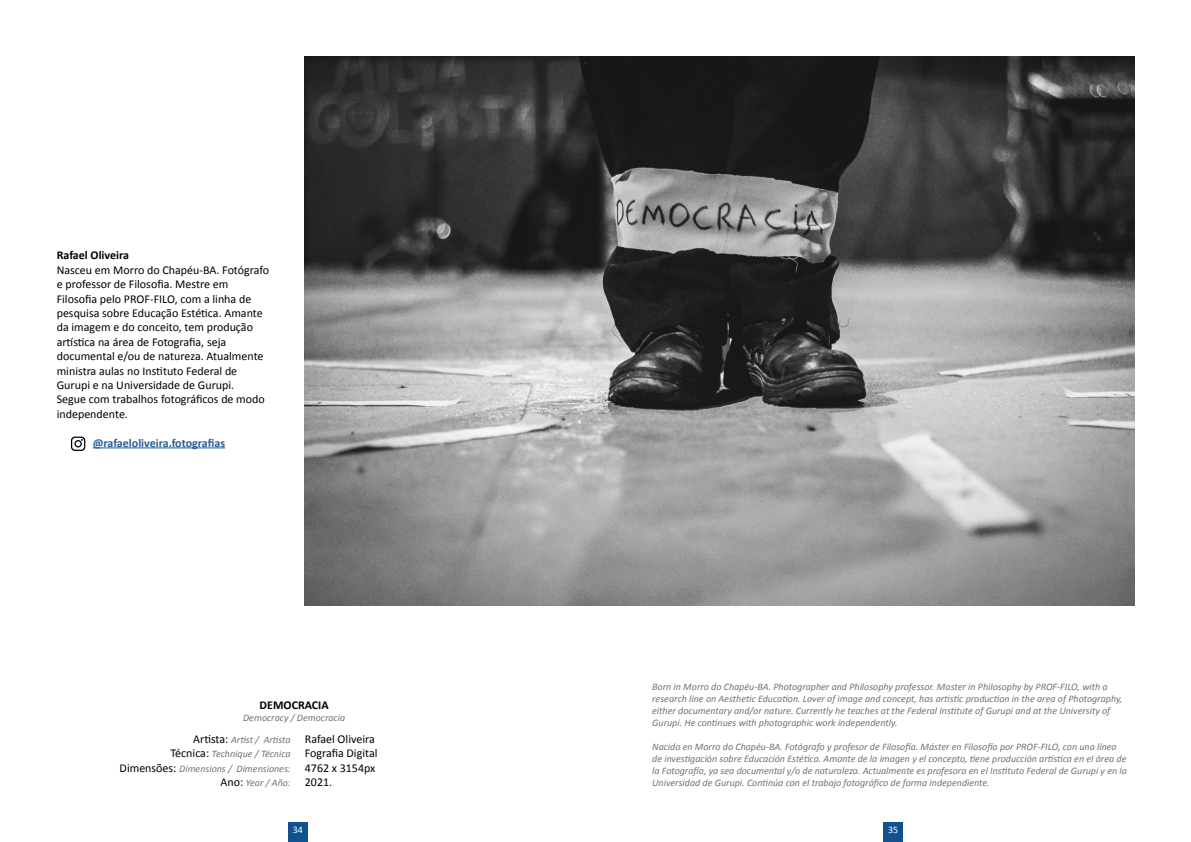
<style>
.page{position:relative;width:1191px;height:842px;background:#fff}
.page>*{position:absolute;margin:0;border:0;box-sizing:border-box;transform-origin:0 0}
.t1{font:12px/14.4px "Calibri";color:#000}
.t2{font:700 12px "Calibri";color:#235d9c}
.t3{font:700 12px "Calibri";color:#000}
.t4{font:italic 10px/12px "Calibri";color:#727277}
.t5{font:10px "Calibri";color:#fff}
.s1{font-style:normal;font-size:12px;color:#000}
</style>
<div class="page">
<hr style="left:93px;top:447px;width:132px;height:1px;background:#235d9c">
<svg style="left:71px;top:437px;width:14px;height:14px"></svg>
<img style="left:305px;top:57px;width:829px;height:549px">
<div style="left:288px;top:823px;width:19px;height:19px;background:#115190"></div>
<div style="left:883px;top:823px;width:20px;height:19px;background:#115190"></div>
<p class="t3" style="left:57px;top:248px;width:74px">Rafael Oliveira</p>
<p class="t1" style="left:57px;top:263px;width:214px">Nasceu em Morro do Chapéu-BA. Fotógrafo e professor de Filosofia. Mestre em Filosofia pelo PROF-FILO, com a linha de pesquisa sobre Educação Estética. Amante da imagem e do conceito, tem produção artística na área de Fotografia, seja documental e/ou de natureza. Atualmente ministra aulas no Instituto Federal de Gurupi e na Universidade de Gurupi.<br>Segue com trabalhos fotográficos de modo independente.</p>
<p class="t2" style="left:93px;top:435px;width:134px">@rafaeloliveira.fotografias</p>
<p class="t3" style="left:260px;top:698px;width:71px">DEMOCRACIA</p>
<p class="t4" style="left:243px;top:711px;width:104px">Democracy / Democracia</p>
<p class="t4" style="left:120px;top:732px;width:172px;line-height:14.4px;text-align:right"><span class="s1">Artista:</span> Artist / Artista<br><span class="s1">Técnica:</span> Technique / Técnica<br><span class="s1">Dimensões:</span> Dimensions / Dimensiones:<br><span class="s1">Ano:</span> Year / Año:</p>
<p class="t1" style="left:305px;top:732px;width:74px">Rafael Oliveira<br>Fografia Digital<br>4762 x 3154px<br>2021.</p>
<p class="t4" style="left:652px;top:680px;width:472px">Born in Morro do Chapéu-BA. Photographer and Philosophy professor. Master in Philosophy by PROF-FILO, with a research line on Aesthetic Education. Lover of image and concept, has artistic production in the area of Photography, either documentary and/or nature. Currently he teaches at the Federal Institute of Gurupi and at the University of Gurupi. He continues with photographic work independently.</p>
<p class="t4" style="left:652px;top:740px;width:476px">Nacido en Morro do Chapéu-BA. Fotógrafo y profesor de Filosofía. Máster en Filosofía por PROF-FILO, con una línea de investigación sobre Educación Estética. Amante de la imagen y el concepto, tiene producción artística en el área de la Fotografía, ya sea documental y/o de naturaleza. Actualmente es profesora en el Instituto Federal de Gurupi y en la Universidad de Gurupi. Continúa con el trabajo fotográfico de forma independiente.</p>
<p class="t5" style="left:293px;top:824px;width:12px">34</p>
<p class="t5" style="left:888px;top:824px;width:12px">35</p>
</div>
